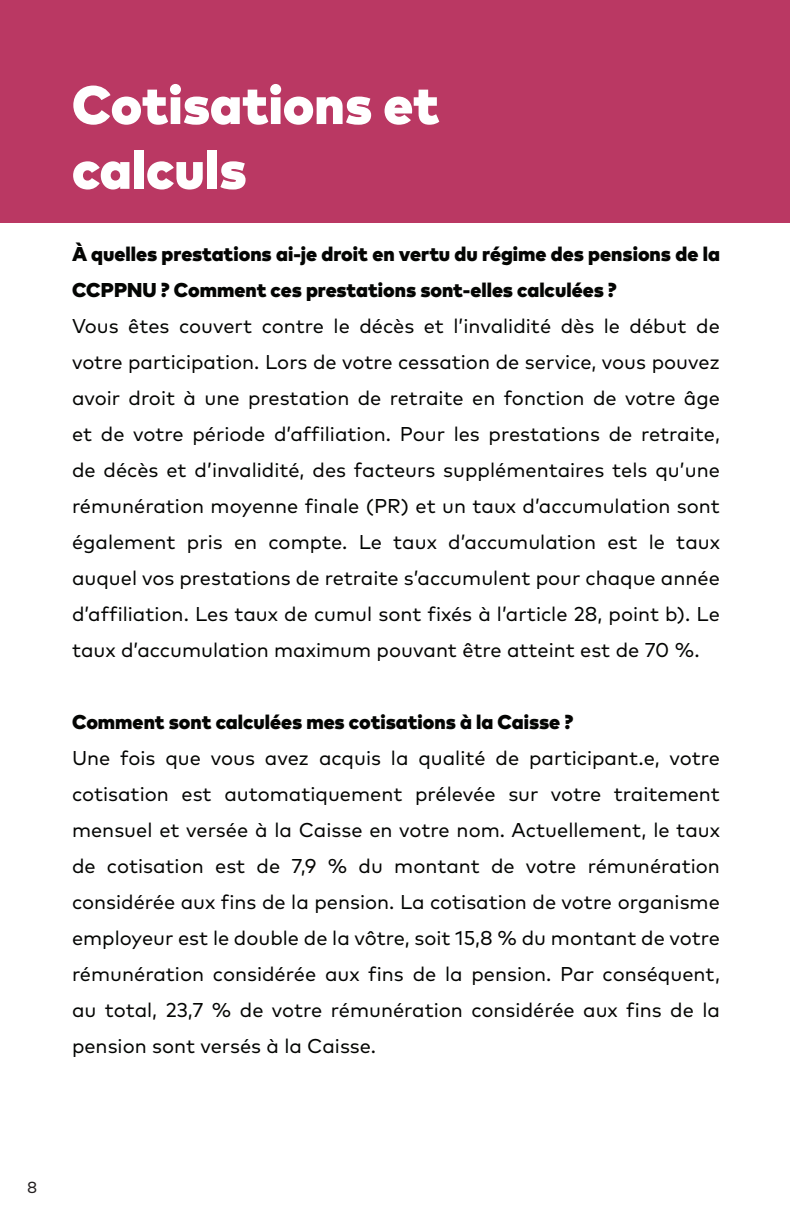
<style>
.page{position:relative;width:792px;height:1224px;background:#fff}
.page>*{position:absolute;margin:0;border:0;box-sizing:border-box;transform-origin:0 0}
.t1{font:900 54px "Mark Pro";color:#fff}
.t2{font:20px/36px "Mark Pro";color:#040503;text-align:justify}
.t3{font:900 20px/36px "Mark Pro";color:#040503}
.t4{font:16px "Mark Pro";color:#231f20}
</style>
<div class="page">
<div style="left:0;top:0;width:790px;height:222px;background:#ba3863"></div>
<p class="t1" style="left:72px;top:63px;width:369px">Cotisations et</p>
<p class="t1" style="left:72px;top:128px;width:176px">calculs</p>
<p class="t3" style="left:72px;top:234px;width:649px">À quelles prestations ai-je droit en vertu du régime des pensions de la<br>CCPPNU ? Comment ces prestations sont-elles calculées ?</p>
<p class="t2" style="left:72px;top:306px;width:650px">Vous êtes couvert contre le décès et l’invalidité dès le début de votre participation. Lors de votre cessation de service, vous pouvez avoir droit à une prestation de retraite en fonction de votre âge et de votre période d’affiliation. Pour les prestations de retraite, de décès et d’invalidité, des facteurs supplémentaires tels qu’une rémunération moyenne finale (PR) et un taux d’accumulation sont également pris en compte. Le taux d’accumulation est le taux auquel vos prestations de retraite s’accumulent pour chaque année d’affiliation. Les taux de cumul sont fixés à l’article 28, point b). Le taux d’accumulation maximum pouvant être atteint est de 70 %.</p>
<p class="t3" style="left:72px;top:702px;width:503px">Comment sont calculées mes cotisations à la Caisse ?</p>
<p class="t2" style="left:72px;top:738px;width:650px">Une fois que vous avez acquis la qualité de participant.e, votre cotisation est automatiquement prélevée sur votre traitement mensuel et versée à la Caisse en votre nom. Actuellement, le taux de cotisation est de 7,9 % du montant de votre rémunération considérée aux fins de la pension. La cotisation de votre organisme employeur est le double de la vôtre, soit 15,8 % du montant de votre rémunération considérée aux fins de la pension. Par conséquent, au total, 23,7 % de votre rémunération considérée aux fins de la pension sont versés à la Caisse.</p>
<p class="t4" style="left:27px;top:1176px;width:12px">8</p>
</div>
